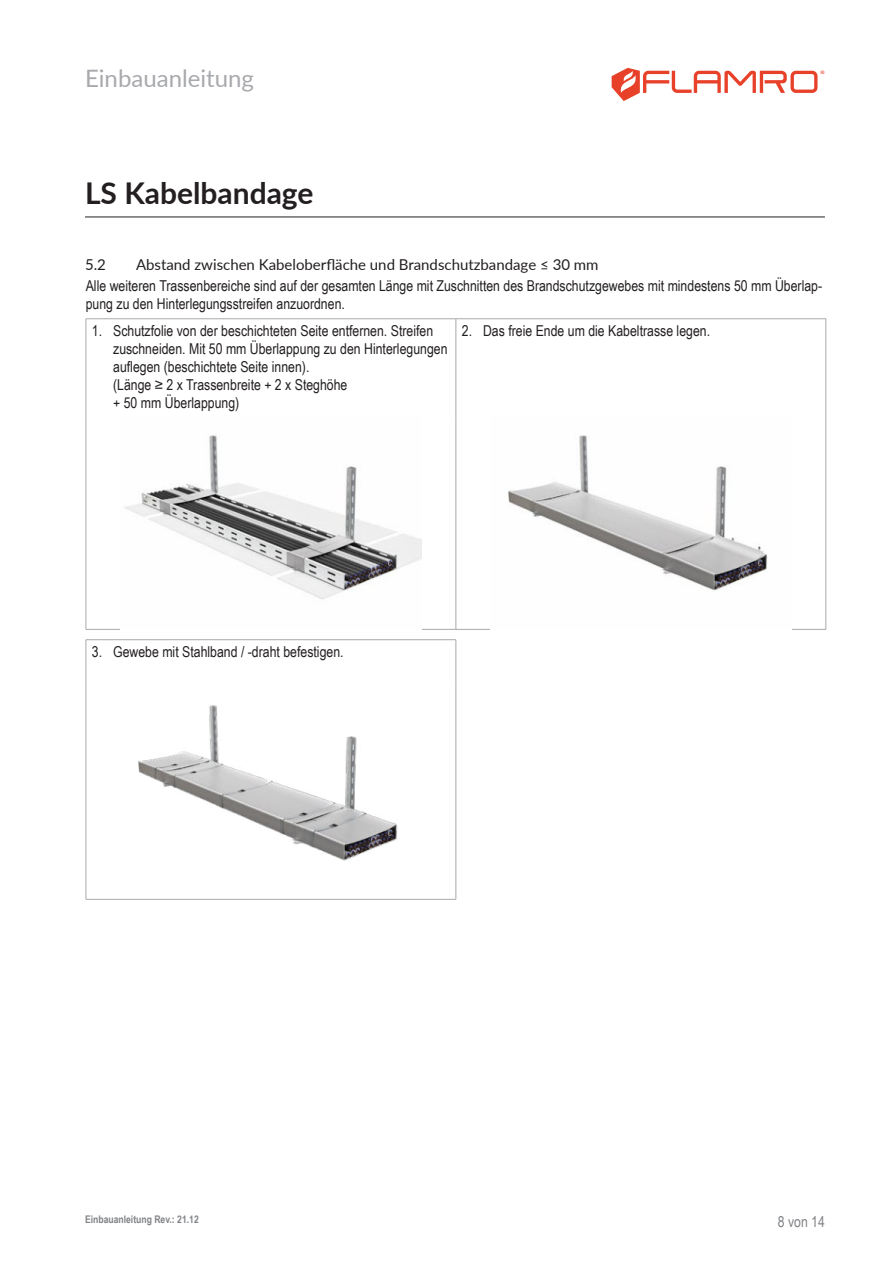
<style>
.page{position:relative;width:893px;height:1263px;background:#fff}
.page>*{position:absolute;margin:0;border:0;box-sizing:border-box;transform-origin:0 0}
.t1{font:700 30px "Lato";color:#231f20}
.t2{font:24px "Lato";color:#a8a9ad}
.t3{font:15px/18px "Arial Narrow";color:#231f20}
.t4{font:15px "Lato";color:#231f20}
.t5{font:15px "Arial Narrow";color:#808285}
.t6{font:700 10.5px "Arial Narrow";color:#808285}
</style>
<div class="page">
<hr style="left:85px;top:217px;width:740px;height:1px;background:#231f20">
<hr style="left:86px;top:417px;width:1px;height:212px;background:#a8a9ad">
<hr style="left:456px;top:417px;width:1px;height:212px;background:#a8a9ad">
<hr style="left:826px;top:417px;width:1px;height:212px;background:#a8a9ad">
<hr style="left:86px;top:318px;width:370px;height:1px;background:#a8a9ad">
<hr style="left:86px;top:319px;width:1px;height:98px;background:#a8a9ad">
<hr style="left:456px;top:319px;width:1px;height:98px;background:#a8a9ad">
<hr style="left:456px;top:318px;width:370px;height:1px;background:#a8a9ad">
<hr style="left:826px;top:319px;width:1px;height:98px;background:#a8a9ad">
<hr style="left:456px;top:629px;width:370px;height:1px;background:#a8a9ad">
<hr style="left:86px;top:629px;width:370px;height:1px;background:#a8a9ad">
<img style="left:124px;top:435px;width:297px;height:165px">
<img style="left:508px;top:435px;width:260px;height:156px">
<hr style="left:86px;top:686px;width:1px;height:213px;background:#a8a9ad">
<hr style="left:86px;top:639px;width:370px;height:1px;background:#a8a9ad">
<hr style="left:86px;top:640px;width:1px;height:46px;background:#a8a9ad">
<hr style="left:456px;top:640px;width:1px;height:46px;background:#a8a9ad">
<hr style="left:456px;top:686px;width:1px;height:213px;background:#a8a9ad">
<hr style="left:86px;top:899px;width:370px;height:1px;background:#a8a9ad">
<img style="left:121px;top:705px;width:300px;height:194px">
<svg style="left:612px;top:68px;width:212px;height:33px"></svg>
<h2 class="t2" style="left:85px;top:70px;width:170px">Einbauanleitung</h2>
<h1 class="t1" style="left:85px;top:182px;width:230px">LS Kabelbandage</h1>
<p class="t4" style="left:85px;top:256px;width:22px">5.2</p>
<p class="t4" style="left:136px;top:254px;width:464px">Abstand zwischen Kabeloberfläche und Brandschutzbandage ≤ 30 mm</p>
<p class="t3" style="left:86px;top:276px;width:738px">Alle weiteren Trassenbereiche sind auf der gesamten Länge mit Zuschnitten des Brandschutzgewebes mit mindestens 50 mm Überlap&shy;pung zu den Hinterlegungsstreifen anzuordnen.</p>
<p class="t3" style="left:113px;top:323px;width:336px;text-indent:-21px">1. Schutzfolie von der beschichteten Seite entfernen. Streifen zuschneiden. Mit 50 mm Überlappung zu den Hinterlegungen auflegen (beschichtete Seite innen).<br>(Länge ≥ 2 x Trassenbreite + 2 x Steghöhe<br>+ 50 mm Überlappung)</p>
<p class="t3" style="left:462px;top:323px;width:250px">2. Das freie Ende um die Kabeltrasse legen.</p>
<p class="t3" style="left:92px;top:644px;width:253px">3. Gewebe mit Stahlband / -draht befestigen.</p>
<p class="t6" style="left:85px;top:1216px;width:115px">Einbauanleitung Rev.: 21.12</p>
<p class="t5" style="left:778px;top:1216px;width:49px">8 von 14</p>
</div>
